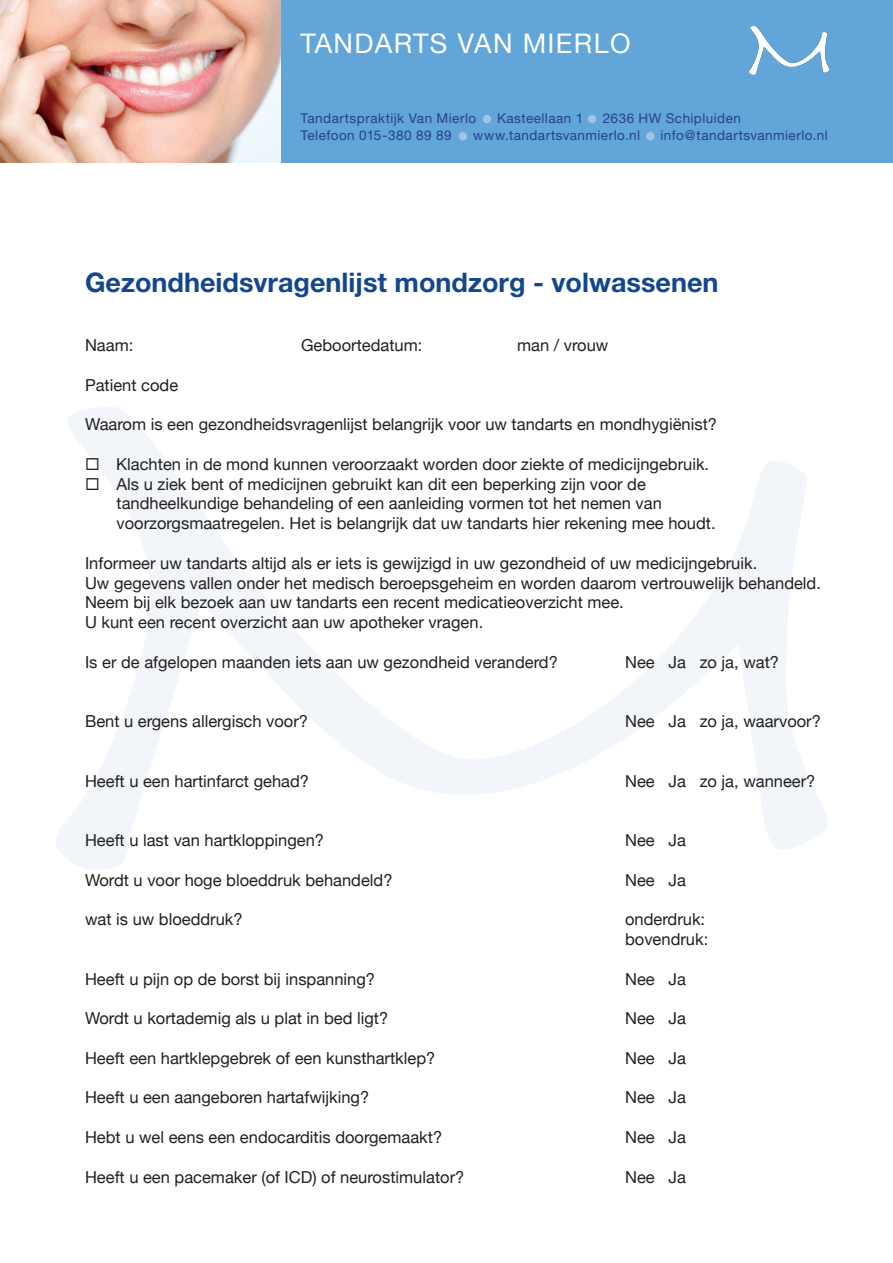
<style>
.page{position:relative;width:893px;height:1263px;background:#fff}
.page>*{position:absolute;margin:0;border:0;box-sizing:border-box;transform-origin:0 0}
.t1{font:700 27px "Helvetica Neue";color:#13468d}
.t2{font:27px "Helvetica Neue";letter-spacing:.05em;color:#fff}
.t3{font:16.5px "Helvetica Neue";color:#231f20}
.t4{font:13.5px "Helvetica Neue";letter-spacing:.035em;color:#253f8e}
</style>
<div class="page">
<div style="left:0;top:0;width:893px;height:163px;background:#62a5d9"></div>
<img style="left:749px;top:26px;width:81px;height:49px">
<div style="left:588px;top:115px;width:8px;height:8px;background:#a0c3e6;border-radius:50%"></div>
<div style="left:459px;top:132px;width:8px;height:9px;background:#a0c3e6;border-radius:50%"></div>
<div style="left:646px;top:132px;width:9px;height:9px;background:#a0c3e6;border-radius:50%"></div>
<div style="left:483px;top:115px;width:8px;height:8px;background:#a0c3e6;border-radius:50%"></div>
<img style="left:0;top:0;width:280px;height:163px">
<h1 class="t2" style="left:300px;top:24px;width:332px">TANDARTS VAN MIERLO</h1>
<p class="t4" style="left:300px;top:110px;width:177px">Tandartspraktijk Van Mierlo</p>
<p class="t4" style="left:497px;top:110px;width:88px">Kasteellaan 1</p>
<p class="t4" style="left:603px;top:110px;width:140px">2636 HW Schipluiden</p>
<p class="t4" style="left:300px;top:127px;width:153px">Telefoon 015-380 89 89</p>
<p class="t4" style="left:473px;top:127px;width:168px">www.tandartsvanmierlo.nl</p>
<p class="t4" style="left:660px;top:127px;width:169px">info@tandartsvanmierlo.nl</p>
<p class="t1" style="left:85px;top:265px;width:635px">Gezondheidsvragenlijst mondzorg - volwassenen</p>
<p class="t3" style="left:85px;top:333px;width:50px">Naam:</p>
<p class="t3" style="left:301px;top:333px;width:123px">Geboortedatum:</p>
<p class="t3" style="left:517px;top:333px;width:93px">man / vrouw</p>
<p class="t3" style="left:85px;top:373px;width:95px">Patient code</p>
<p class="t3" style="left:85px;top:412px;width:633px">Waarom is een gezondheidsvragenlijst belangrijk voor uw tandarts en mondhygiënist?</p>
<p class="t3" style="left:85px;top:452px;width:626px">◻ Klachten in de mond kunnen veroorzaakt worden door ziekte of medicijngebruik.</p>
<p class="t3" style="left:85px;top:472px;width:562px">◻ Als u ziek bent of medicijnen gebruikt kan dit een beperking zijn voor de</p>
<p class="t3" style="left:117px;top:492px;width:547px">tandheelkundige behandeling of een aanleiding vormen tot het nemen van</p>
<p class="t3" style="left:117px;top:511px;width:601px">voorzorgsmaatregelen. Het is belangrijk dat uw tandarts hier rekening mee houdt.</p>
<p class="t3" style="left:85px;top:551px;width:674px">Informeer uw tandarts altijd als er iets is gewijzigd in uw gezondheid of uw medicijngebruik.</p>
<p class="t3" style="left:85px;top:571px;width:737px">Uw gegevens vallen onder het medisch beroepsgeheim en worden daarom vertrouwelijk behandeld.</p>
<p class="t3" style="left:85px;top:591px;width:540px">Neem bij elk bezoek aan uw tandarts een recent medicatieoverzicht mee.</p>
<p class="t3" style="left:85px;top:610px;width:400px">U kunt een recent overzicht aan uw apotheker vragen.</p>
<p class="t3" style="left:85px;top:650px;width:474px">Is er de afgelopen maanden iets aan uw gezondheid veranderd?</p>
<p class="t3" style="left:625px;top:650px;width:155px">Nee Ja zo ja, wat?</p>
<p class="t3" style="left:85px;top:709px;width:225px">Bent u ergens allergisch voor?</p>
<p class="t3" style="left:625px;top:709px;width:197px">Nee Ja zo ja, waarvoor?</p>
<p class="t3" style="left:85px;top:769px;width:226px">Heeft u een hartinfarct gehad?</p>
<p class="t3" style="left:625px;top:769px;width:192px">Nee Ja zo ja, wanneer?</p>
<p class="t3" style="left:85px;top:828px;width:241px">Heeft u last van hartkloppingen?</p>
<p class="t3" style="left:625px;top:828px;width:62px">Nee Ja</p>
<p class="t3" style="left:85px;top:868px;width:309px">Wordt u voor hoge bloeddruk behandeld?</p>
<p class="t3" style="left:625px;top:868px;width:62px">Nee Ja</p>
<p class="t3" style="left:85px;top:907px;width:159px">wat is uw bloeddruk?</p>
<p class="t3" style="left:625px;top:907px;width:82px">onderdruk:</p>
<p class="t3" style="left:625px;top:927px;width:85px">bovendruk:</p>
<p class="t3" style="left:85px;top:967px;width:292px">Heeft u pijn op de borst bij inspanning?</p>
<p class="t3" style="left:625px;top:967px;width:62px">Nee Ja</p>
<p class="t3" style="left:85px;top:1006px;width:305px">Wordt u kortademig als u plat in bed ligt?</p>
<p class="t3" style="left:625px;top:1006px;width:62px">Nee Ja</p>
<p class="t3" style="left:85px;top:1046px;width:352px">Heeft een hartklepgebrek of een kunsthartklep?</p>
<p class="t3" style="left:625px;top:1046px;width:62px">Nee Ja</p>
<p class="t3" style="left:85px;top:1086px;width:286px">Heeft u een aangeboren hartafwijking?</p>
<p class="t3" style="left:625px;top:1086px;width:62px">Nee Ja</p>
<p class="t3" style="left:85px;top:1125px;width:359px">Hebt u wel eens een endocarditis doorgemaakt?</p>
<p class="t3" style="left:625px;top:1125px;width:62px">Nee Ja</p>
<p class="t3" style="left:85px;top:1165px;width:381px">Heeft u een pacemaker (of ICD) of neurostimulator?</p>
<p class="t3" style="left:625px;top:1165px;width:62px">Nee Ja</p>
</div>
